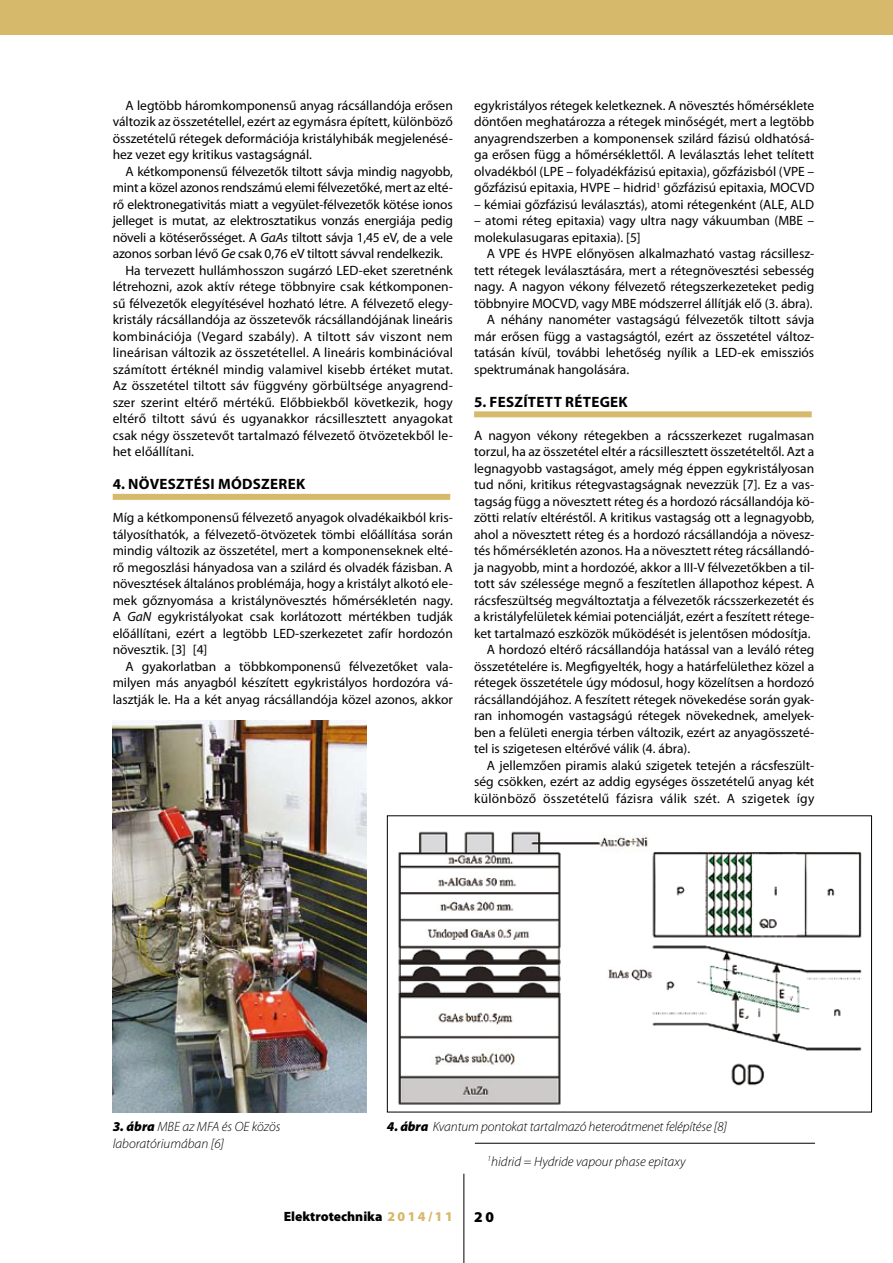
<style>
.page{position:relative;width:893px;height:1263px;background:#fff}
.page>*{position:absolute;margin:0;border:0;box-sizing:border-box;transform-origin:0 0}
.t1{font:700 15px "Myriad Pro";letter-spacing:.02em;color:#000}
.t2{font:900 15px "Myriad Pro";color:#000}
.t3{font:13.5px/16.5px "Myriad Pro";color:#000;text-align:justify}
.t4{font:italic 300 13.5px/16.5px "Myriad Pro";letter-spacing:-.005em;color:#000}
.t5{font:13.5px "Myriad Pro";letter-spacing:.02em;color:#000}
.t6{font:900 13.5px "Myriad Pro";color:#000}
.s1{font-style:italic}
.s2{font-weight:900}
.s3{color:#d7b96b}
</style>
<div class="page">
<div style="left:0;top:0;width:893px;height:34px;background:#d7b96b"></div>
<div style="left:113px;top:494px;width:337px;height:6px;background:#d7b96b"></div>
<div style="left:474px;top:411px;width:338px;height:6px;background:#d7b96b"></div>
<hr style="left:463px;top:1174px;width:1px;height:89px;background:#000">
<img style="left:113px;top:721px;width:254px;height:391px">
<hr style="left:475px;top:1143px;width:340px;height:1px;background:#000">
<img style="left:398px;top:831px;width:464px;height:274px">
<div style="left:387px;top:815px;width:485px;height:297px;border:1px solid #000"></div>
<p class="t3" style="left:113px;top:97px;width:342px;text-indent:13px">A legtöbb háromkomponensű anyag rácsállandója erősen változik az összetétellel, ezért az egymásra épített, különböző összetételű rétegek deformációja kristályhibák megjelenésé&shy;hez vezet egy kritikus vastagságnál.</p>
<p class="t3" style="left:125px;top:163px;width:329px">A kétkomponensű félvezetők tiltott sávja mindig nagyobb,</p>
<p class="t3" style="left:113px;top:179px;width:342px">mint a közel azonos rendszámú elemi félvezetőké, mert az elté-</p>
<p class="t3" style="left:113px;top:196px;width:342px">rő elektronegativitás miatt a vegyület-félvezetők kötése ionos</p>
<p class="t3" style="left:113px;top:212px;width:342px">jelleget is mutat, az elektrosztatikus vonzás energiája pedig</p>
<p class="t3" style="left:113px;top:229px;width:342px">növeli a kötéserősséget. A <span class="s1">GaAs</span> tiltott sávja 1,45 eV, de a vele</p>
<p class="t3" style="left:113px;top:245px;width:332px">azonos sorban lévő <span class="s1">Ge</span> csak 0,76 eV tiltott sávval rendelkezik.</p>
<p class="t3" style="left:125px;top:262px;width:329px">Ha tervezett hullámhosszon sugárzó LED-eket szeretnénk</p>
<p class="t3" style="left:113px;top:278px;width:342px">létrehozni, azok aktív rétege többnyire csak kétkomponen-</p>
<p class="t3" style="left:113px;top:295px;width:342px">sű félvezetők elegyítésével hozható létre. A félvezető elegy-</p>
<p class="t3" style="left:113px;top:311px;width:342px">kristály rácsállandója az összetevők rácsállandójának lineáris</p>
<p class="t5" style="left:113px;top:328px;width:342px">kombinációja (Vegard szabály). A tiltott sáv viszont nem</p>
<p class="t3" style="left:113px;top:344px;width:342px">lineárisan változik az összetétellel. A lineáris kombinációval</p>
<p class="t3" style="left:113px;top:361px;width:342px">számított értéknél mindig valamivel kisebb értéket mutat.</p>
<p class="t3" style="left:113px;top:377px;width:342px">Az összetétel tiltott sáv függvény görbültsége anyagrend-</p>
<p class="t3" style="left:113px;top:394px;width:342px">szer szerint eltérő mértékű. Előbbiekből következik, hogy</p>
<p class="t3" style="left:113px;top:410px;width:342px">eltérő tiltott sávú és ugyanakkor rácsillesztett anyagokat</p>
<p class="t3" style="left:113px;top:427px;width:342px">csak négy összetevőt tartalmazó félvezető ötvözetekből le-</p>
<p class="t3" style="left:113px;top:443px;width:83px">het előállítani.</p>
<p class="t1" style="left:113px;top:474px;width:194px">4. NÖVESZTÉSI MÓDSZEREK</p>
<p class="t3" style="left:113px;top:509px;width:342px">Míg a kétkomponensű félvezető anyagok olvadékaikból kris&shy;tályosíthatók, a félvezető-ötvözetek tömbi előállítása során mindig változik az összetétel, mert a komponenseknek elté&shy;rő megoszlási hányadosa van a szilárd és olvadék fázisban. A növesztések általános problémája, hogy a kristályt alkotó ele&shy;mek gőznyomása a kristálynövesztés hőmérsékletén nagy.<br>A <span class="s1">GaN</span> egykristályokat csak korlátozott mértékben tudják előállítani, ezért a legtöbb LED-szerkezetet zafír hordozón növesztik. [3] [4]</p>
<p class="t3" style="left:113px;top:658px;width:342px;text-indent:13px">A gyakorlatban a többkomponensű félvezetőket vala&shy;milyen más anyagból készített egykristályos hordozóra vá&shy;lasztják le. Ha a két anyag rácsállandója közel azonos, akkor</p>
<p class="t3" style="left:474px;top:97px;width:342px">egykristályos rétegek keletkeznek. A növesztés hőmérséklete döntően meghatározza a rétegek minőségét, mert a legtöbb anyagrendszerben a komponensek szilárd fázisú oldhatósá&shy;ga erősen függ a hőmérséklettől. A leválasztás lehet telített olvadékból (LPE – folyadékfázisú epitaxia), gőzfázisból (VPE – gőzfázisú epitaxia, HVPE – hidrid<sup>1</sup> gőzfázisú epitaxia, MOCVD</p>
<p class="t3" style="left:474px;top:196px;width:342px">– kémiai gőzfázisú leválasztás), atomi rétegenként (ALE, ALD</p>
<p class="t3" style="left:474px;top:212px;width:342px">– atomi réteg epitaxia) vagy ultra nagy vákuumban (MBE – molekulasugaras epitaxia). [5]</p>
<p class="t3" style="left:487px;top:245px;width:329px">A VPE és HVPE előnyösen alkalmazható vastag rácsillesz-</p>
<p class="t3" style="left:474px;top:262px;width:342px">tett rétegek leválasztására, mert a rétegnövesztési sebesség</p>
<p class="t3" style="left:474px;top:278px;width:342px">nagy. A nagyon vékony félvezető rétegszerkezeteket pedig</p>
<p class="t3" style="left:474px;top:295px;width:340px">többnyire MOCVD, vagy MBE módszerrel állítják elő (3. ábra).</p>
<p class="t3" style="left:487px;top:311px;width:329px">A néhány nanométer vastagságú félvezetők tiltott sávja</p>
<p class="t3" style="left:474px;top:328px;width:342px">már erősen függ a vastagságtól, ezért az összetétel változ-</p>
<p class="t3" style="left:474px;top:344px;width:342px">tatásán kívül, további lehetőség nyílik a LED-ek emissziós</p>
<p class="t3" style="left:474px;top:361px;width:157px">spektrumának hangolására.</p>
<p class="t1" style="left:474px;top:392px;width:155px">5. FESZÍTETT RÉTEGEK</p>
<p class="t3" style="left:474px;top:427px;width:342px">A nagyon vékony rétegekben a rácsszerkezet rugalmasan</p>
<p class="t3" style="left:474px;top:443px;width:342px">torzul, ha az összetétel eltér a rácsillesztett összetételtől. Azt a</p>
<p class="t3" style="left:474px;top:460px;width:342px">legnagyobb vastagságot, amely még éppen egykristályosan</p>
<p class="t3" style="left:474px;top:476px;width:342px">tud nőni, kritikus rétegvastagságnak nevezzük [7]. Ez a vas-</p>
<p class="t3" style="left:474px;top:493px;width:342px">tagság függ a növesztett réteg és a hordozó rácsállandója kö-</p>
<p class="t3" style="left:474px;top:509px;width:342px">zötti relatív eltéréstől. A kritikus vastagság ott a legnagyobb,</p>
<p class="t3" style="left:474px;top:526px;width:342px">ahol a növesztett réteg és a hordozó rácsállandója a növesz-</p>
<p class="t3" style="left:474px;top:542px;width:342px">tés hőmérsékletén azonos. Ha a növesztett réteg rácsállandó-</p>
<p class="t3" style="left:474px;top:559px;width:342px">ja nagyobb, mint a hordozóé, akkor a III-V félvezetőkben a til-</p>
<p class="t3" style="left:474px;top:575px;width:342px">tott sáv szélessége megnő a feszítetlen állapothoz képest. A</p>
<p class="t3" style="left:474px;top:592px;width:342px">rácsfeszültség megváltoztatja a félvezetők rácsszerkezetét és</p>
<p class="t3" style="left:474px;top:608px;width:342px">a kristályfelületek kémiai potenciálját, ezért a feszített rétege-</p>
<p class="t3" style="left:474px;top:625px;width:338px">ket tartalmazó eszközök működését is jelentősen módosítja.</p>
<p class="t3" style="left:487px;top:641px;width:329px">A hordozó eltérő rácsállandója hatással van a leváló réteg</p>
<p class="t3" style="left:474px;top:658px;width:342px">összetételére is. Megfigyelték, hogy a határfelülethez közel a</p>
<p class="t3" style="left:474px;top:674px;width:342px">rétegek összetétele úgy módosul, hogy közelítsen a hordozó</p>
<p class="t3" style="left:474px;top:691px;width:342px">rácsállandójához. A feszített rétegek növekedése során gyak-</p>
<p class="t3" style="left:474px;top:707px;width:342px">ran inhomogén vastagságú rétegek növekednek, amelyek-</p>
<p class="t3" style="left:474px;top:724px;width:342px">ben a felületi energia térben változik, ezért az anyagösszeté-</p>
<p class="t3" style="left:474px;top:740px;width:218px">tel is szigetesen eltérővé válik (4. ábra).</p>
<p class="t3" style="left:487px;top:757px;width:329px">A jellemzően piramis alakú szigetek tetején a rácsfeszült-</p>
<p class="t3" style="left:474px;top:773px;width:342px">ség csökken, ezért az addig egységes összetételű anyag két</p>
<p class="t5" style="left:474px;top:790px;width:342px">különböző összetételű fázisra válik szét. A szigetek így</p>
<p class="t4" style="left:113px;top:1118px;width:169px"><span class="s2">3. ábra</span> MBE az MFA és OE közös laboratóriumában [6]</p>
<p class="t4" style="left:387px;top:1118px;width:342px"><span class="s2">4. ábra</span> Kvantum pontokat tartalmazó heteroátmenet felépítése [8]</p>
<p class="t4" style="left:488px;top:1153px;width:199px"><sup>1</sup>hidrid = Hydride vapour phase epitaxy</p>
<p class="t6" style="left:284px;top:1207px;width:171px">Elektrotechnika <span class="s3">2 0 1 4 / 1 1</span></p>
<p class="t2" style="left:474px;top:1206px;width:21px">20</p>
</div>
